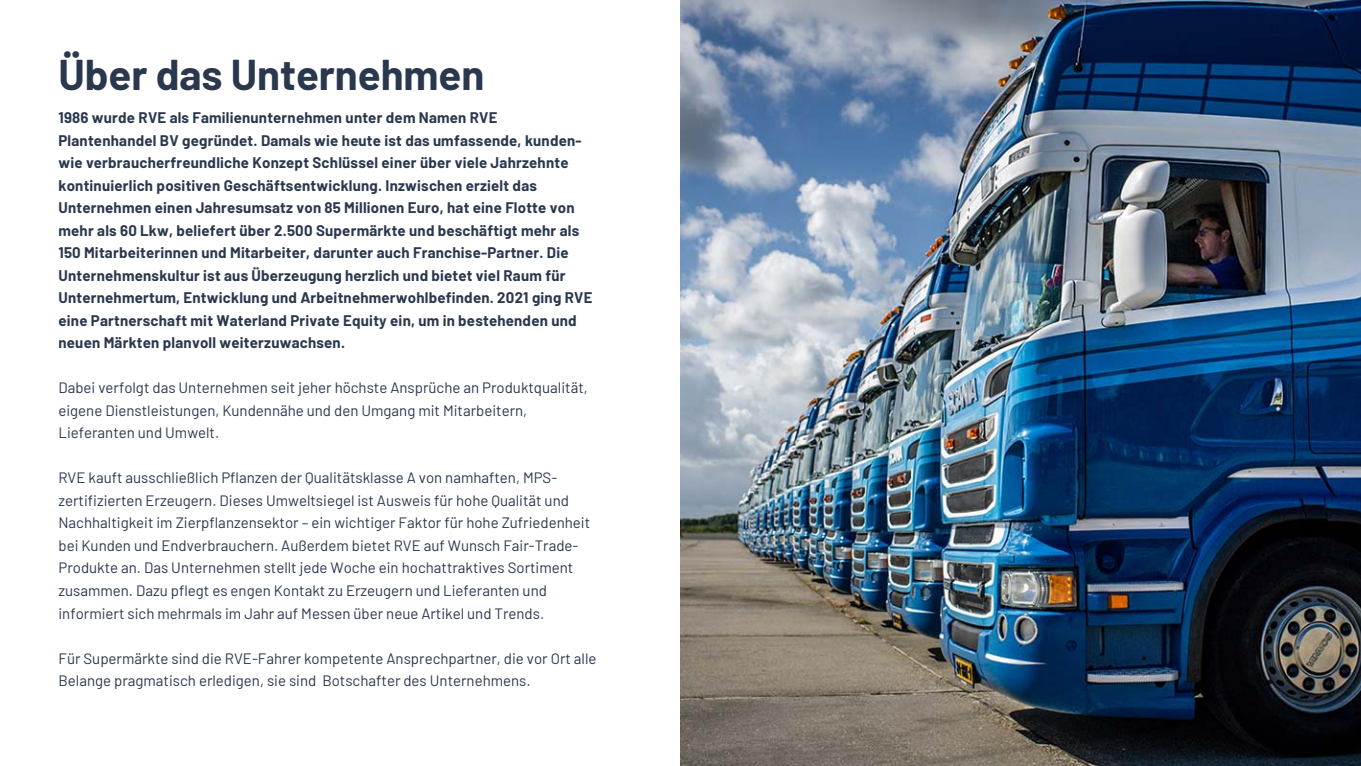
<style>
.page{position:relative;width:1361px;height:766px;background:#fff}
.page>*{position:absolute;margin:0;border:0;box-sizing:border-box;transform-origin:0 0}
.t1{font:700 42px "Barlow";color:#2a384e}
.t2{font:15px/22.5px "Barlow";color:#2a384e}
.t3{font:700 15px/22.5px "Barlow";letter-spacing:.015em;color:#2a384e}
</style>
<div class="page">
<img style="left:680px;top:0;width:681px;height:765px">
<p class="t1" style="left:58px;top:44px;width:427px">Über das Unternehmen</p>
<p class="t3" style="left:58px;top:105px;width:535px">1986 wurde RVE als Familienunternehmen unter dem Namen RVE Plantenhandel BV gegründet. Damals wie heute ist das umfassende, kunden&shy;wie verbraucherfreundliche Konzept Schlüssel einer über viele Jahrzehnte kontinuierlich positiven Geschäftsentwicklung. Inzwischen erzielt das Unternehmen einen Jahresumsatz von 85 Millionen Euro, hat eine Flotte von mehr als 60 Lkw, beliefert über 2.500 Supermärkte und beschäftigt mehr als 150 Mitarbeiterinnen und Mitarbeiter, darunter auch Franchise-Partner. Die Unternehmenskultur ist aus Überzeugung herzlich und bietet viel Raum für Unternehmertum, Entwicklung und Arbeitnehmerwohlbefinden. 2021 ging RVE eine Partnerschaft mit Waterland Private Equity ein, um in bestehenden und neuen Märkten planvoll weiterzuwachsen.</p>
<p class="t2" style="left:58px;top:375px;width:531px">Dabei verfolgt das Unternehmen seit jeher höchste Ansprüche an Produktqualität, eigene Dienstleistungen, Kundennähe und den Umgang mit Mitarbeitern,<br>Lieferanten und Umwelt.</p>
<p class="t2" style="left:58px;top:465px;width:533px">RVE kauft ausschließlich Pflanzen der Qualitätsklasse A von namhaften, MPS&shy;zertifizierten Erzeugern. Dieses Umweltsiegel ist Ausweis für hohe Qualität und Nachhaltigkeit im Zierpflanzensektor – ein wichtiger Faktor für hohe Zufriedenheit bei Kunden und Endverbrauchern. Außerdem bietet RVE auf Wunsch Fair-Trade-Produkte an. Das Unternehmen stellt jede Woche ein hochattraktives Sortiment zusammen. Dazu pflegt es engen Kontakt zu Erzeugern und Lieferanten und informiert sich mehrmals im Jahr auf Messen über neue Artikel und Trends.</p>
<p class="t2" style="left:58px;top:645px;width:539px">Für Supermärkte sind die RVE-Fahrer kompetente Ansprechpartner, die vor Ort alle<br>Belange pragmatisch erledigen, sie sind Botschafter des Unternehmens.</p>
</div>
